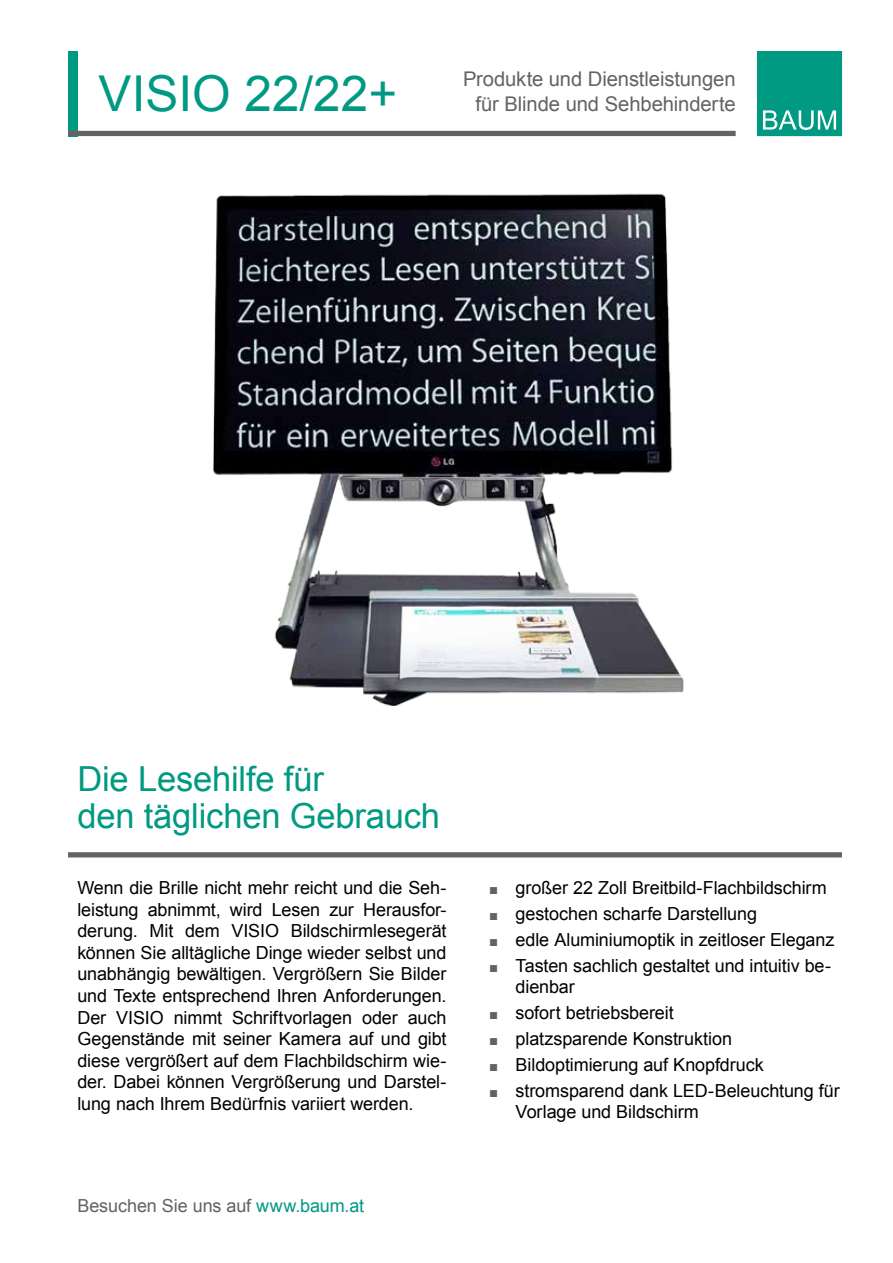
<style>
.page{position:relative;width:893px;height:1263px;background:#fff}
.page>*{position:absolute;margin:0;border:0;box-sizing:border-box;transform-origin:0 0}
.t1{font:49.5px "Arial";color:#009982}
.t2{font:34.5px/37.5px "Arial";letter-spacing:-.005em;color:#009982}
.t3{font:20.25px/24.3px "Arial";letter-spacing:-.005em;color:#646363;text-align:right}
.t4{font:18px/21.6px "Arial";letter-spacing:-.005em;color:#000}
.t5{font:18px "Arial";letter-spacing:-.005em;color:#646363}
.s1{color:#009982}
.s2{font-size:15px;color:#646363}
</style>
<div class="page">
<div style="left:757px;top:52px;width:84px;height:84px;background:#009982"></div>
<div style="left:757px;top:51px;width:85px;height:85px;border:1px solid #009982"></div>
<svg style="left:763px;top:110px;width:73px;height:20px"></svg>
<div style="left:68px;top:51px;width:9px;height:85px;background:#009982"></div>
<div style="left:68px;top:131px;width:668px;height:5px;background:#646363"></div>
<div style="left:68px;top:852px;width:774px;height:5px;background:#646363"></div>
<img style="left:213px;top:193px;width:471px;height:513px">
<h1 class="t1" style="left:99px;top:61px;width:300px">VISIO 22/22+</h1>
<p class="t3" style="left:463px;top:67px;width:274px">Produkte und Dienstleistungen für Blinde und Sehbehinderte</p>
<h2 class="t2" style="left:77px;top:760px;width:364px">Die Lesehilfe für<br>den täglichen Gebrauch</h2>
<p class="t4" style="left:77px;top:877px;width:371px;text-align:justify">Wenn die Brille nicht mehr reicht und die Seh&shy;leistung abnimmt, wird Lesen zur Herausfor&shy;derung. Mit dem VISIO Bildschirmlesegerät können Sie alltägliche Dinge wieder selbst und unabhängig bewältigen. Vergrößern Sie Bilder und Texte entsprechend Ihren Anforderungen.<br>Der VISIO nimmt Schriftvorlagen oder auch Gegenstände mit seiner Kamera auf und gibt diese vergrößert auf dem Flachbildschirm wie&shy;der. Dabei können Vergrößerung und Darstel&shy;lung nach Ihrem Bedürfnis variiert werden.</p>
<p class="t5" style="left:77px;top:1194px;width:288px">Besuchen Sie uns auf <span class="s1">www.baum.at</span></p>
<p class="t4" style="left:489px;top:877px;width:339px"><span class="s2">■</span> großer 22 Zoll Breitbild-Flachbildschirm</p>
<p class="t4" style="left:489px;top:903px;width:270px"><span class="s2">■</span> gestochen scharfe Darstellung</p>
<p class="t4" style="left:489px;top:929px;width:347px"><span class="s2">■</span> edle Aluminiumoptik in zeitloser Eleganz</p>
<p class="t4" style="left:516px;top:955px;width:317px;text-indent:-27px"><span class="s2">■</span> Tasten sachlich gestaltet und intuitiv be&shy;dienbar</p>
<p class="t4" style="left:489px;top:1002px;width:186px"><span class="s2">■</span> sofort betriebsbereit</p>
<p class="t4" style="left:489px;top:1028px;width:245px"><span class="s2">■</span> platzsparende Konstruktion</p>
<p class="t4" style="left:489px;top:1054px;width:276px"><span class="s2">■</span> Bildoptimierung auf Knopfdruck</p>
<p class="t4" style="left:516px;top:1080px;width:326px;text-indent:-27px"><span class="s2">■</span> stromsparend dank LED-Beleuchtung für<br>Vorlage und Bildschirm</p>
</div>
